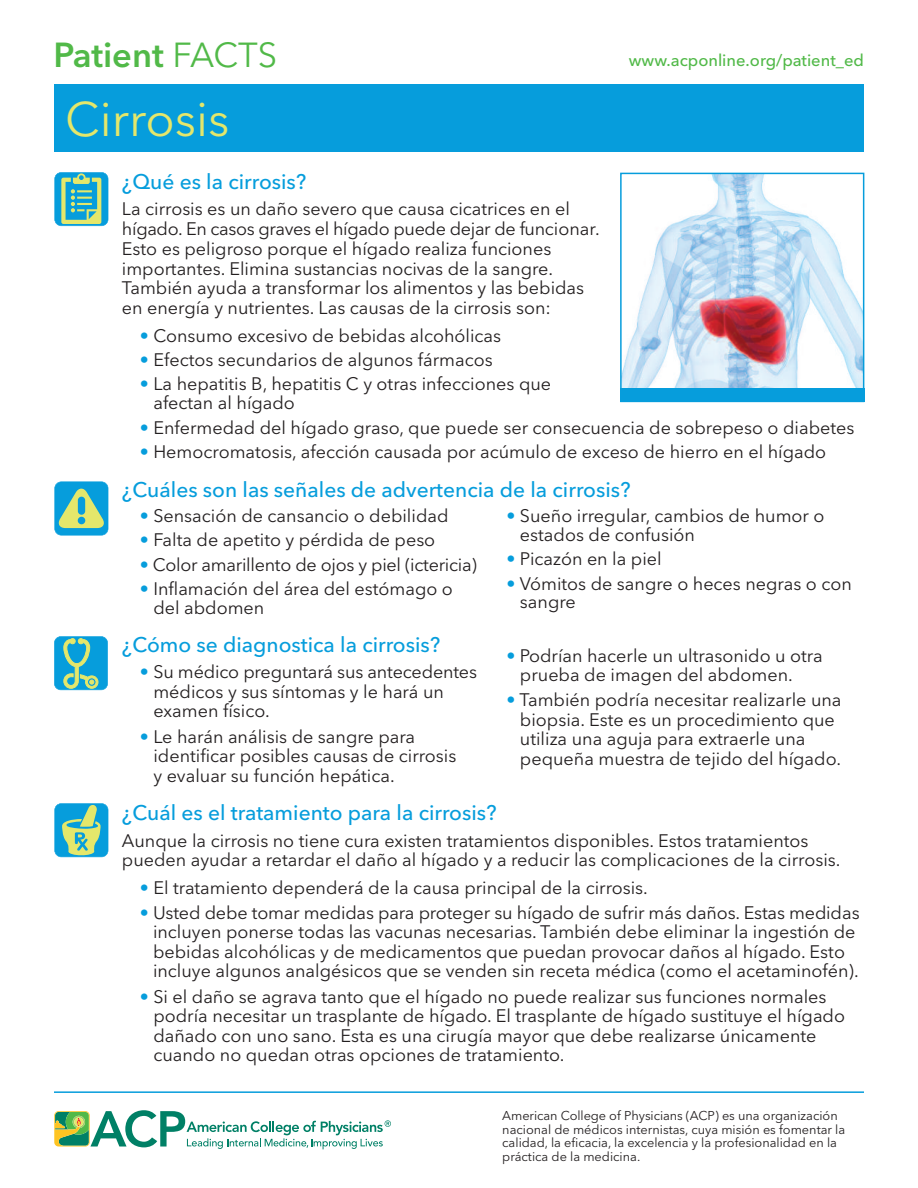
<style>
.page{position:relative;width:918px;height:1188px;background:#fff}
.page>*{position:absolute;margin:0;border:0;box-sizing:border-box;transform-origin:0 0}
.t1{font:48px "Avenir Next LT Pro";color:#e4e76b}
.t2{font:600 34.5px "Avenir Next LT Pro";color:#51b948}
.t3{font:500 21px "Avenir Next LT Pro";color:#069ddc}
.t4{font:18px/19.5px "Avenir Next LT Pro";color:#231f20}
.t5{font:500 16.5px "Avenir Next LT Pro";color:#51b948}
.t6{font:12.75px/13.5px "Avenir Next LT Pro";color:#231f20}
.s1{font-weight:400}
.s2{color:#069ddc}
</style>
<div class="page">
<div style="left:54px;top:85px;width:810px;height:67px;background:#069ddc"></div>
<svg style="left:54px;top:1110px;width:337px;height:39px"></svg>
<div style="left:55px;top:482px;width:53px;height:53px;background:#069ddc;border-radius:6px"></div>
<svg style="left:59px;top:489px;width:45px;height:39px"></svg>
<div style="left:78px;top:497px;width:7px;height:18px;background:#069ddc;border-radius:4px"></div>
<div style="left:78px;top:517px;width:7px;height:7px;background:#069ddc;border-radius:50%"></div>
<div style="left:54px;top:482px;width:54px;height:54px;border:1px solid #069ddc;border-radius:7px"></div>
<div style="left:54px;top:637px;width:54px;height:53px;background:#069ddc;border-radius:6px"></div>
<svg style="left:63px;top:638px;width:35px;height:50px"></svg>
<div style="left:54px;top:636px;width:54px;height:54px;border:1px solid #069ddc;border-radius:7px"></div>
<div style="left:55px;top:804px;width:53px;height:53px;background:#069ddc;border-radius:6px"></div>
<svg style="left:62px;top:805px;width:39px;height:50px"></svg>
<div style="left:54px;top:803px;width:54px;height:54px;border:1px solid #069ddc;border-radius:7px"></div>
<div style="left:55px;top:172px;width:53px;height:54px;background:#069ddc;border-radius:6px"></div>
<svg style="left:61px;top:174px;width:40px;height:50px"></svg>
<div style="left:54px;top:172px;width:54px;height:54px;border:1px solid #069ddc;border-radius:7px"></div>
<img style="left:623px;top:176px;width:238px;height:213px">
<div style="left:620px;top:173px;width:244px;height:229px;border:2px solid #069ddc"></div>
<div style="left:620px;top:389px;width:244px;height:13px;background:#069ddc"></div>
<hr style="left:54px;top:1091px;width:810px;height:2px;background:#069ddc">
<h2 class="t2" style="left:54px;top:42px;width:225px">Patient <span class="s1">FACTS</span></h2>
<h1 class="t1" style="left:65px;top:102px;width:166px">Cirrosis</h1>
<p class="t5" style="left:629px;top:55px;width:237px">www.acponline.org/patient_ed</p>
<p class="t3" style="left:122px;top:174px;width:186px">¿Qué es la cirrosis?</p>
<p class="t4" style="left:122px;top:201px;width:479px;line-height:20px">La cirrosis es un daño severo que causa cicatrices en el hígado. En casos graves el hígado puede dejar de funcionar.<br>Esto es peligroso porque el hígado realiza funciones importantes. Elimina sustancias nocivas de la sangre.<br>También ayuda a transformar los alimentos y las bebidas en energía y nutrientes. Las causas de la cirrosis son:</p>
<p class="t4" style="left:140px;top:328px;width:363px"><span class="s2">•</span> Consumo excesivo de bebidas alcohólicas</p>
<p class="t4" style="left:140px;top:352px;width:354px"><span class="s2">•</span> Efectos secundarios de algunos fármacos</p>
<p class="t4" style="left:153px;top:377px;width:399px;line-height:18.8px;text-indent:-14px"><span class="s2">•</span> La hepatitis B, hepatitis C y otras infecciones que afectan al hígado</p>
<p class="t4" style="left:140px;top:420px;width:716px"><span class="s2">•</span> Enfermedad del hígado graso, que puede ser consecuencia de sobrepeso o diabetes</p>
<p class="t4" style="left:140px;top:444px;width:688px"><span class="s2">•</span> Hemocromatosis, afección causada por acúmulo de exceso de hierro en el hígado</p>
<p class="t3" style="left:122px;top:482px;width:510px">¿Cuáles son las señales de advertencia de la cirrosis?</p>
<p class="t4" style="left:140px;top:508px;width:310px"><span class="s2">•</span> Sensación de cansancio o debilidad</p>
<p class="t4" style="left:140px;top:532px;width:297px"><span class="s2">•</span> Falta de apetito y pérdida de peso</p>
<p class="t4" style="left:140px;top:557px;width:338px"><span class="s2">•</span> Color amarillento de ojos y piel (ictericia)</p>
<p class="t4" style="left:153px;top:581px;width:301px;line-height:18.8px;text-indent:-14px"><span class="s2">•</span> Inflamación del área del estómago o del abdomen</p>
<p class="t3" style="left:122px;top:638px;width:320px">¿Cómo se diagnostica la cirrosis?</p>
<p class="t4" style="left:153px;top:664px;width:325px;text-indent:-14px"><span class="s2">•</span> Su médico preguntará sus antecedentes médicos y sus síntomas y le hará un examen físico.</p>
<p class="t4" style="left:153px;top:729px;width:305px;text-indent:-13px"><span class="s2">•</span> Le harán análisis de sangre para identificar posibles causas de cirrosis y evaluar su función hepática.</p>
<p class="t3" style="left:122px;top:805px;width:376px">¿Cuál es el tratamiento para la cirrosis?</p>
<p class="t4" style="left:122px;top:832px;width:720px;line-height:20px">Aunque la cirrosis no tiene cura existen tratamientos disponibles. Estos tratamientos pueden ayudar a retardar el daño al hígado y a reducir las complicaciones de la cirrosis.</p>
<p class="t4" style="left:140px;top:880px;width:510px"><span class="s2">•</span> El tratamiento dependerá de la causa principal de la cirrosis.</p>
<p class="t4" style="left:153px;top:905px;width:708px;text-indent:-13px"><span class="s2">•</span> Usted debe tomar medidas para proteger su hígado de sufrir más daños. Estas medidas incluyen ponerse todas las vacunas necesarias. También debe eliminar la ingestión de bebidas alcohólicas y de medicamentos que puedan provocar daños al hígado. Esto incluye algunos analgésicos que se venden sin receta médica (como el acetaminofén).</p>
<p class="t4" style="left:153px;top:989px;width:693px;text-indent:-14px"><span class="s2">•</span> Si el daño se agrava tanto que el hígado no puede realizar sus funciones normales podría necesitar un trasplante de hígado. El trasplante de hígado sustituye el hígado dañado con uno sano. Esta es una cirugía mayor que debe realizarse únicamente cuando no quedan otras opciones de tratamiento.</p>
<p class="t4" style="left:520px;top:509px;width:306px;line-height:18.8px;text-indent:-14px"><span class="s2">•</span> Sueño irregular, cambios de humor o estados de confusión</p>
<p class="t4" style="left:506px;top:551px;width:157px"><span class="s2">•</span> Picazón en la piel</p>
<p class="t4" style="left:520px;top:576px;width:333px;line-height:18.8px;text-indent:-13px"><span class="s2">•</span> Vómitos de sangre o heces negras o con sangre</p>
<p class="t4" style="left:520px;top:648px;width:304px;text-indent:-14px"><span class="s2">•</span> Podrían hacerle un ultrasonido u otra prueba de imagen del abdomen.</p>
<p class="t4" style="left:520px;top:692px;width:323px;text-indent:-13px"><span class="s2">•</span> También podría necesitar realizarle una biopsia. Este es un procedimiento que utiliza una aguja para extraerle una pequeña muestra de tejido del hígado.</p>
<p class="t6" style="left:502px;top:1110px;width:345px">American College of Physicians (ACP) es una organización nacional de médicos internistas, cuya misión es fomentar la calidad, la eficacia, la excelencia y la profesionalidad en la práctica de la medicina.</p>
</div>
